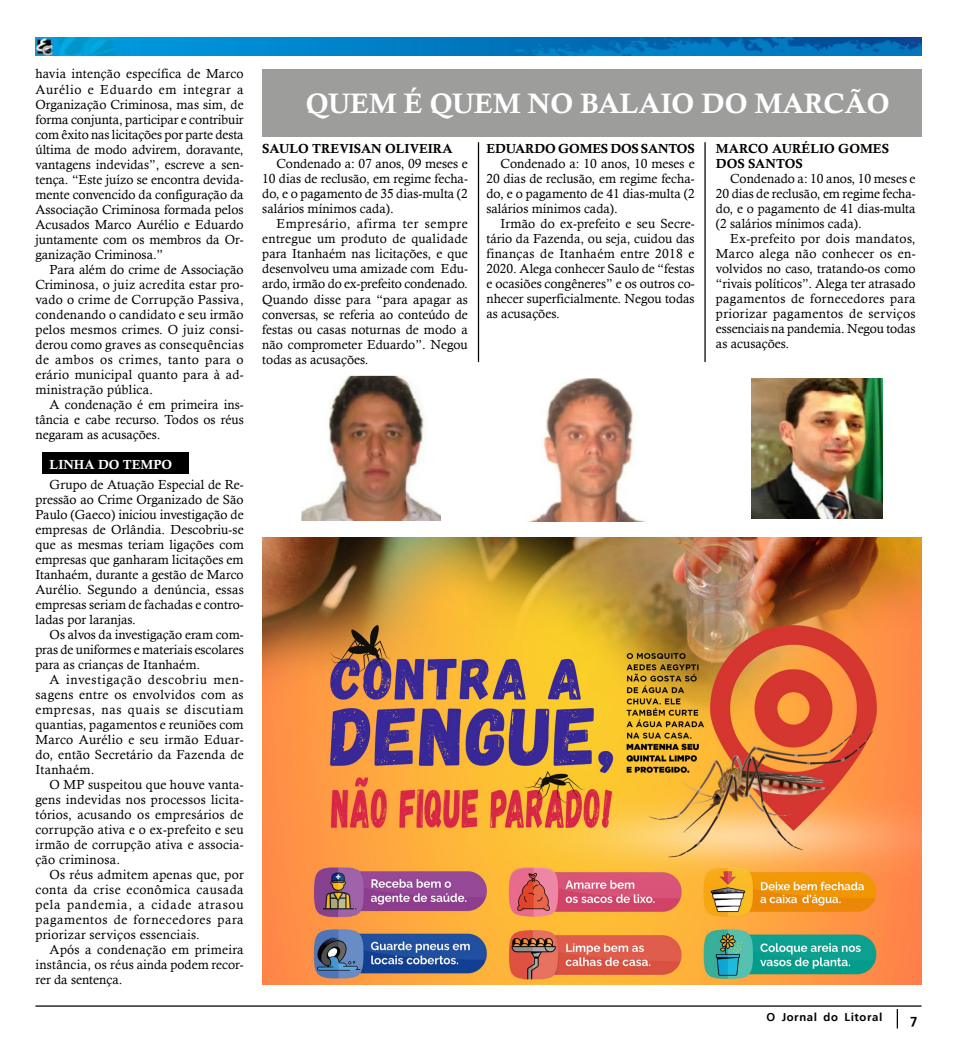
<style>
.page{position:relative;width:957px;height:1064px;background:#fff}
.page>*{position:absolute;margin:0;border:0;box-sizing:border-box;transform-origin:0 0}
.t1{font:28.12px "Calis MT Bol";color:#fff}
.t2{font:700 13.75px "Frutiger Linotype";color:#000}
.t3{font:13.12px/15px "Calisto";color:#000;text-align:justify}
.t4{font:13.12px/15px "Calis MT Bol";color:#000}
.t5{font:13.12px "Calis MT Bol";color:#fff}
.t6{font:700 11.25px "Frutiger Linotype";letter-spacing:.06em;color:#000}
</style>
<div class="page">
<hr style="left:896px;top:1008px;width:2px;height:20px;background:#000">
<hr style="left:35px;top:1005px;width:886px;height:1px;background:#000">
<img style="left:35px;top:37px;width:886px;height:18px">
<div style="left:262px;top:69px;width:659px;height:67px;background:#9d9d9c"></div>
<div style="left:43px;top:452px;width:146px;height:21px;background:#000"></div>
<img style="left:262px;top:537px;width:659px;height:446px">
<hr style="left:478px;top:142px;width:1px;height:220px;background:#000">
<hr style="left:704px;top:142px;width:1px;height:220px;background:#000">
<img style="left:302px;top:375px;width:139px;height:145px">
<img style="left:529px;top:379px;width:116px;height:142px">
<img style="left:752px;top:379px;width:131px;height:139px">
<p class="t3" style="left:35px;top:66px;width:210px">havia intenção específica de Marco Aurélio e Eduardo em integrar a Organização Criminosa, mas sim, de forma conjunta, participar e contribuir com êxito nas licitações por parte desta última de modo advirem, doravante, vantagens indevidas”, escreve a sen&shy;tença. “Este juízo se encontra devida&shy;mente convencido da configuração da Associação Criminosa formada pelos Acusados Marco Aurélio e Eduardo juntamente com os membros da Or&shy;ganização Criminosa.”</p>
<p class="t3" style="left:35px;top:261px;width:210px;text-indent:14px">Para além do crime de Associação Criminosa, o juiz acredita estar pro&shy;vado o crime de Corrupção Passiva, condenando o candidato e seu irmão pelos mesmos crimes. O juiz consi&shy;derou como graves as consequências de ambos os crimes, tanto para o erário municipal quanto para à ad&shy;ministração pública.</p>
<p class="t3" style="left:35px;top:396px;width:210px;text-indent:14px">A condenação é em primeira ins&shy;tância e cabe recurso. Todos os réus negaram as acusações.</p>
<p class="t5" style="left:50px;top:456px;width:124px">LINHA DO TEMPO</p>
<p class="t3" style="left:35px;top:476px;width:210px;text-indent:14px">Grupo de Atuação Especial de Re&shy;pressão ao Crime Organizado de São Paulo (Gaeco) iniciou investigação de empresas de Orlândia. Descobriu-se que as mesmas teriam ligações com empresas que ganharam licitações em Itanhaém, durante a gestão de Marco Aurélio. Segundo a denúncia, essas empresas seriam de fachadas e contro&shy;ladas por laranjas.</p>
<p class="t3" style="left:35px;top:626px;width:210px;text-indent:14px">Os alvos da investigação eram com&shy;pras de uniformes e materiais escolares para as crianças de Itanhaém.</p>
<p class="t3" style="left:35px;top:671px;width:210px;text-indent:14px">A investigação descobriu men&shy;sagens entre os envolvidos com as empresas, nas quais se discutiam quantias, pagamentos e reuniões com Marco Aurélio e seu irmão Eduar&shy;do, então Secretário da Fazenda de Itanhaém.</p>
<p class="t3" style="left:35px;top:776px;width:210px;text-indent:14px">O MP suspeitou que houve vanta&shy;gens indevidas nos processos licita&shy;tórios, acusando os empresários de corrupção ativa e o ex-prefeito e seu irmão de corrupção ativa e associa&shy;ção criminosa.</p>
<p class="t3" style="left:35px;top:866px;width:210px;text-indent:14px">Os réus admitem apenas que, por conta da crise econômica causada pela pandemia, a cidade atrasou pagamentos de fornecedores para priorizar serviços essenciais.</p>
<p class="t3" style="left:35px;top:941px;width:210px;text-indent:14px">Após a condenação em primeira instância, os réus ainda podem recor&shy;rer da sentença.</p>
<h1 class="t1" style="left:306px;top:87px;width:585px">QUEM É QUEM NO BALAIO DO MARCÃO</h1>
<p class="t4" style="left:262px;top:141px;width:192px">SAULO TREVISAN OLIVEIRA</p>
<p class="t3" style="left:262px;top:156px;width:207px;text-indent:14px">Condenado a: 07 anos, 09 meses e 10 dias de reclusão, em regime fecha&shy;do, e o pagamento de 35 dias-multa (2 salários mínimos cada).</p>
<p class="t3" style="left:262px;top:216px;width:207px;text-indent:14px">Empresário, afirma ter sempre entregue um produto de qualidade para Itanhaém nas licitações, e que desenvolveu uma amizade com Edu&shy;ardo, irmão do ex-prefeito condenado.<br>Quando disse para “para apagar as conversas, se referia ao conteúdo de festas ou casas noturnas de modo a não comprometer Eduardo”. Negou todas as acusações.</p>
<p class="t4" style="left:486px;top:141px;width:210px">EDUARDO GOMES DOS SANTOS</p>
<p class="t3" style="left:486px;top:156px;width:210px;text-indent:14px">Condenado a: 10 anos, 10 meses e 20 dias de reclusão, em regime fecha&shy;do, e o pagamento de 41 dias-multa (2 salários mínimos cada).</p>
<p class="t3" style="left:486px;top:216px;width:210px;text-indent:14px">Irmão do ex-prefeito e seu Secre&shy;tário da Fazenda, ou seja, cuidou das finanças de Itanhaém entre 2018 e 2020. Alega conhecer Saulo de “festas e ocasiões congêneres” e os outros co&shy;nhecer superficialmente. Negou todas as acusações.</p>
<p class="t4" style="left:716px;top:141px;width:174px">MARCO AURÉLIO GOMES<br>DOS SANTOS</p>
<p class="t3" style="left:716px;top:171px;width:201px;text-indent:14px">Condenado a: 10 anos, 10 meses e 20 dias de reclusão, em regime fecha&shy;do, e o pagamento de 41 dias-multa (2 salários mínimos cada).</p>
<p class="t3" style="left:716px;top:231px;width:201px;text-indent:14px">Ex-prefeito por dois mandatos, Marco alega não conhecer os en&shy;volvidos no caso, tratando-os como “rivais políticos”. Alega ter atrasado pagamentos de fornecedores para priorizar pagamentos de serviços essenciais na pandemia. Negou todas as acusações.</p>
<p class="t6" style="left:766px;top:1009px;width:117px">O Jornal do Litoral</p>
<p class="t2" style="left:910px;top:1010px;width:8px">7</p>
</div>
